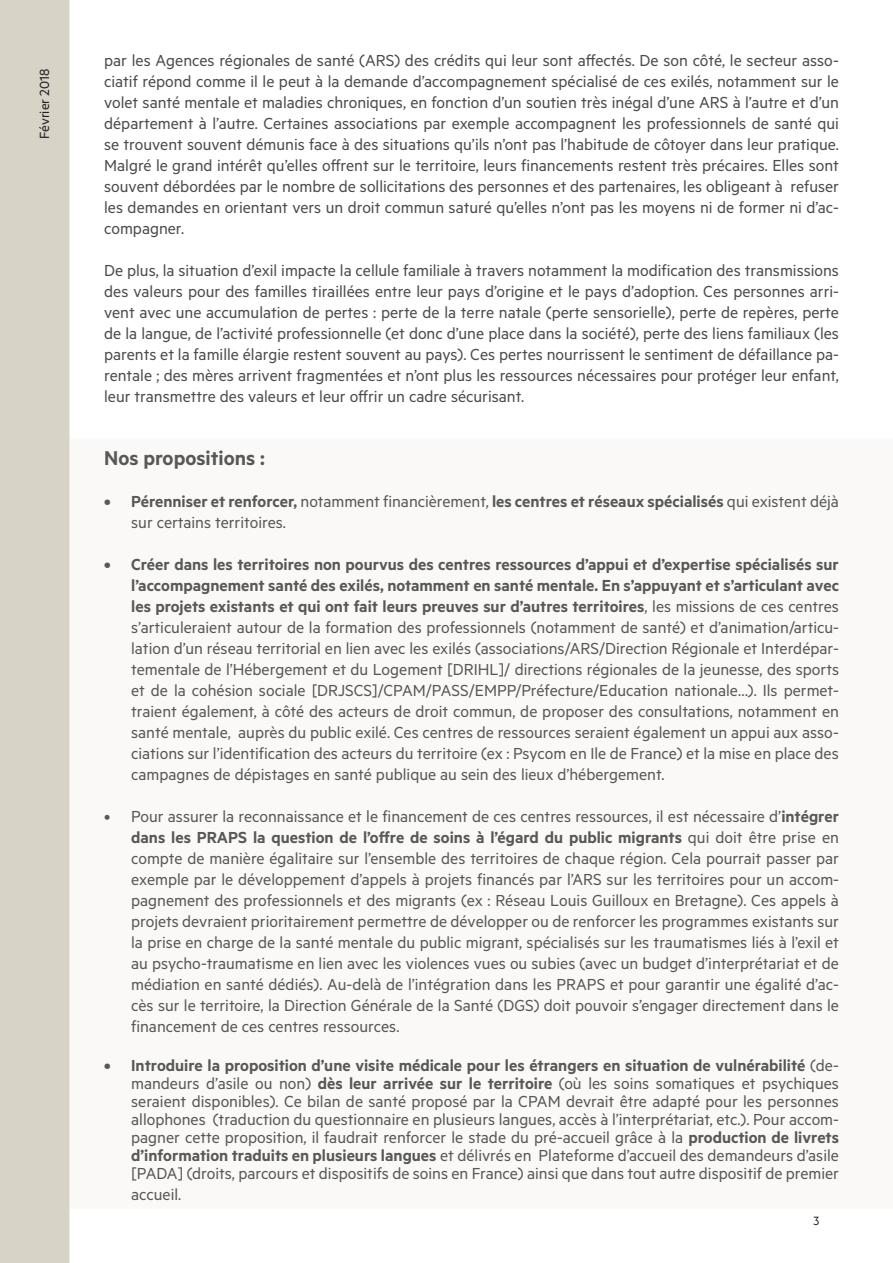
<style>
.page{position:relative;width:893px;height:1263px;background:#fff}
.page>*{position:absolute;margin:0;border:0;box-sizing:border-box;transform-origin:0 0}
.t1{font:600 22.5px "Metric";color:#4b4c4d}
.t2{font:18px/21px "Metric";color:#4b4c4d;text-align:justify}
.t3{font:15px "Metric";color:#231f20}
.t4{font:13.5px "Metric";color:#231f20}
.s1{font-weight:600}
</style>
<div class="page">
<div style="left:0;top:0;width:69px;height:1263px;background:#d7d3c6"></div>
<div style="left:69px;top:439px;width:824px;height:770px;background:#faf9f8"></div>
<p class="t3" style="left:36px;top:139px;width:72px;rotate:-90deg">Février 2018</p>
<p class="t2" style="left:104px;top:49px;width:736px">par les Agences régionales de santé (ARS) des crédits qui leur sont affectés. De son côté, le secteur asso&shy;ciatif répond comme il le peut à la demande d’accompagnement spécialisé de ces exilés, notamment sur le volet santé mentale et maladies chroniques, en fonction d’un soutien très inégal d’une ARS à l’autre et d’un département à l’autre. Certaines associations par exemple accompagnent les professionnels de santé qui se trouvent souvent démunis face à des situations qu’ils n’ont pas l’habitude de côtoyer dans leur pratique.<br>Malgré le grand intérêt qu’elles offrent sur le territoire, leurs financements restent très précaires. Elles sont souvent débordées par le nombre de sollicitations des personnes et des partenaires, les obligeant à refuser les demandes en orientant vers un droit commun saturé qu’elles n’ont pas les moyens ni de former ni d’ac&shy;compagner.</p>
<p class="t2" style="left:104px;top:259px;width:736px">De plus, la situation d’exil impacte la cellule familiale à travers notamment la modification des transmissions des valeurs pour des familles tiraillées entre leur pays d’origine et le pays d’adoption. Ces personnes arri&shy;vent avec une accumulation de pertes : perte de la terre natale (perte sensorielle), perte de repères, perte de la langue, de l’activité professionnelle (et donc d’une place dans la société), perte des liens familiaux (les parents et la famille élargie restent souvent au pays). Ces pertes nourrissent le sentiment de défaillance pa&shy;rentale ; des mères arrivent fragmentées et n’ont plus les ressources nécessaires pour protéger leur enfant, leur transmettre des valeurs et leur offrir un cadre sécurisant.</p>
<p class="t1" style="left:104px;top:444px;width:162px">Nos propositions :</p>
<p class="t2" style="left:131px;top:490px;width:709px;text-indent:-27px"><span class="s1">• Pérenniser et renforcer,</span> notamment financièrement, <span class="s1">les centres et réseaux spécialisés</span> qui existent déjà sur certains territoires.</p>
<p class="t2" style="left:131px;top:553px;width:709px;text-indent:-27px"><span class="s1">• Créer dans les territoires non pourvus des centres ressources d’appui et d’expertise spécialisés sur l’accompagnement santé des exilés, notamment en santé mentale. En s’appuyant et s’articulant avec les projets existants et qui ont fait leurs preuves sur d’autres territoires</span>, les missions de ces centres s’articuleraient autour de la formation des professionnels (notamment de santé) et d’animation/articu&shy;lation d’un réseau territorial en lien avec les exilés (associations/ARS/Direction Régionale et Interdépar&shy;tementale de l’Hébergement et du Logement [DRIHL]/ directions régionales de la jeunesse, des sports et de la cohésion sociale [DRJSCS]/CPAM/PASS/EMPP/Préfecture/Education nationale…). Ils permet&shy;traient également, à côté des acteurs de droit commun, de proposer des consultations, notamment en santé mentale, auprès du public exilé. Ces centres de ressources seraient également un appui aux asso&shy;ciations sur l’identification des acteurs du territoire (ex : Psycom en Ile de France) et la mise en place des campagnes de dépistages en santé publique au sein des lieux d’hébergement.</p>
<p class="t2" style="left:131px;top:805px;width:709px;text-indent:-27px">• Pour assurer la reconnaissance et le financement de ces centres ressources, il est nécessaire d’<span class="s1">intégrer dans les PRAPS la question de l’offre de soins à l’égard du public migrants</span> qui doit être prise en compte de manière égalitaire sur l’ensemble des territoires de chaque région. Cela pourrait passer par exemple par le développement d’appels à projets financés par l’ARS sur les territoires pour un accom&shy;pagnement des professionnels et des migrants (ex : Réseau Louis Guilloux en Bretagne). Ces appels à projets devraient prioritairement permettre de développer ou de renforcer les programmes existants sur la prise en charge de la santé mentale du public migrant, spécialisés sur les traumatismes liés à l’exil et au psycho-traumatisme en lien avec les violences vues ou subies (avec un budget d’interprétariat et de médiation en santé dédiés). Au-delà de l’intégration dans les PRAPS et pour garantir une égalité d’ac&shy;cès sur le territoire, la Direction Générale de la Santé (DGS) doit pouvoir s’engager directement dans le financement de ces centres ressources.</p>
<p class="t2" style="left:131px;top:1056px;width:709px;line-height:18px;text-indent:-27px"><span class="s1">• Introduire la proposition d’une visite médicale pour les étrangers en situation de vulnérabilité</span> (de&shy;mandeurs d’asile ou non) <span class="s1">dès leur arrivée sur le territoire</span> (où les soins somatiques et psychiques seraient disponibles). Ce bilan de santé proposé par la CPAM devrait être adapté pour les personnes allophones (traduction du questionnaire en plusieurs langues, accès à l’interprétariat, etc.). Pour accom&shy;pagner cette proposition, il faudrait renforcer le stade du pré-accueil grâce à la <span class="s1">production de livrets d’information traduits en plusieurs langues</span> et délivrés en Plateforme d’accueil des demandeurs d’asile [PADA] (droits, parcours et dispositifs de soins en France) ainsi que dans tout autre dispositif de premier</p>
<p class="t2" style="left:131px;top:1183px;width:52px">accueil.</p>
<p class="t4" style="left:814px;top:1212px;width:7px">3</p>
</div>
